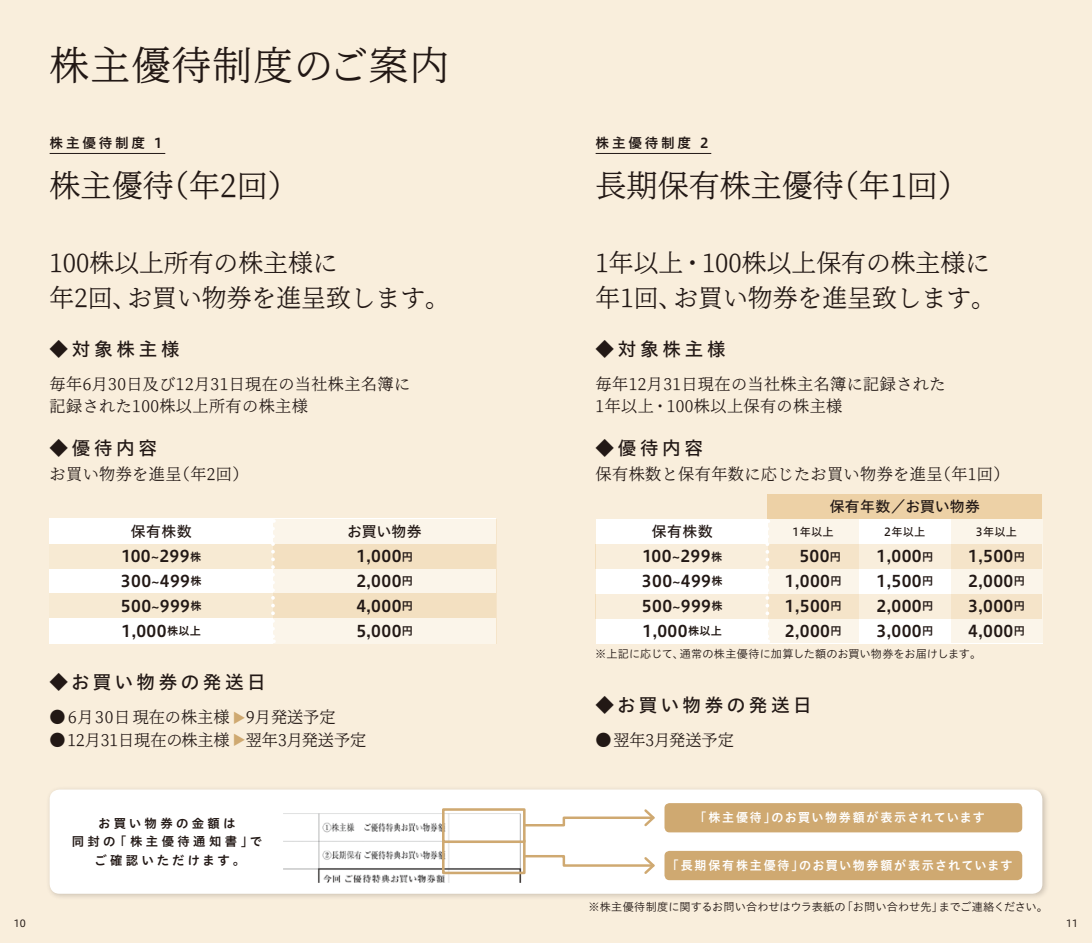
<style>
.page{position:relative;width:1092px;height:943px;background:#fff}
.page>*{position:absolute;margin:0;border:0;box-sizing:border-box;transform-origin:0 0}
.t1{font:39.73px "Appli Mincho UD";letter-spacing:.025em;color:#221815}
.t2{font:30.97px "Appli Mincho UD";color:#221815}
.t3{font:24.85px/34.6px "Appli Mincho UD";color:#221815}
.t4{font:18.55px "Hiragino UD Sans Std W5";letter-spacing:.195em;color:#221815}
.t5{font:16.1px/24.8px "Hiragino UD Sans Std W6";letter-spacing:.025em;color:#221815;text-align:justify}
.t6{font:16.1px/22.4px "Appli Mincho UD";letter-spacing:.025em;color:#221815}
.t7{font:16.1px "Appli Mincho UD";color:#221815}
.t8{font:14.88px "Hiragino UD Sans Std W5";letter-spacing:.025em;color:#221815}
.t9{font:13.65px "Hiragino UD Sans Std W6";letter-spacing:.2em;color:#221815}
.t10{font:13.65px "Hiragino UD Sans Std W4";color:#cfa971}
.t11{font:12.42px "Hiragino UD Sans Std W6";letter-spacing:.135em;color:#fff}
.t12{font:12.42px/18.6px "Hiragino UD Sans Std W6";letter-spacing:.26em;color:#221815;text-align:center}
.t13{font:11.2px "Hiragino UD Sans Std W3";letter-spacing:.005em;color:#221815}
.t14{font:11.2px "Hiragino UD Sans Std W5";letter-spacing:.025em;color:#221815}
.t15{font:9.97px "Hiragino UD Sans Std W4";color:#221815}
.s1{font-size:11.2px}
</style>
<div class="page">
<div style="left:0;top:0;width:1091px;height:943px;background:#f9eedc"></div>
<div style="left:950px;top:519px;width:92px;height:124px;background:#fbf5ea"></div>
<div style="left:859px;top:494px;width:91px;height:149px;background:#fff"></div>
<div style="left:767px;top:519px;width:92px;height:124px;background:#fbf5ea"></div>
<div style="left:595px;top:519px;width:172px;height:124px;background:#fff"></div>
<div style="left:595px;top:593px;width:446px;height:25px;background:linear-gradient(to right,#f9efdd,#f5e5cb)"></div>
<div style="left:595px;top:544px;width:446px;height:24px;background:linear-gradient(to right,#f9efdd,#f5e5cb)"></div>
<div style="left:50px;top:519px;width:223px;height:124px;background:#fff"></div>
<div style="left:273px;top:519px;width:223px;height:124px;background:#fbf5ea"></div>
<div style="left:50px;top:544px;width:446px;height:24px;background:#f5e5ca"></div>
<div style="left:50px;top:593px;width:446px;height:25px;background:#f5e5ca"></div>
<div style="left:46px;top:785px;width:1003px;height:116px;background:#221815;opacity:.2"></div>
<div style="left:50px;top:789px;width:992px;height:104px;background:#fff;border-radius:10px"></div>
<hr style="left:50px;top:153px;width:115px;height:1px;background:#221815">
<hr style="left:595px;top:153px;width:116px;height:1px;background:#221815">
<svg style="left:765px;top:519px;width:4px;height:124px"></svg>
<svg style="left:271px;top:519px;width:4px;height:124px"></svg>
<img style="left:283px;top:813px;width:243px;height:69px">
<div style="left:442px;top:808px;width:83px;height:35px;border:3px solid #cfa971"></div>
<div style="left:442px;top:839px;width:83px;height:35px;border:3px solid #cfa971"></div>
<svg style="left:522px;top:853px;width:133px;height:23px"></svg>
<div style="left:664px;top:803px;width:358px;height:29px;background:#cfa971;border-radius:5px"></div>
<div style="left:664px;top:850px;width:358px;height:30px;background:#cfa971;border-radius:5px"></div>
<svg style="left:522px;top:808px;width:133px;height:20px"></svg>
<div style="left:767px;top:494px;width:275px;height:25px;background:#edd1a6"></div>
<h1 class="t1" style="left:50px;top:41px;width:401px">株主優待制度のご案内</h1>
<p class="t9" style="left:50px;top:133px;width:114px">株主優待制度 1</p>
<p class="t9" style="left:595px;top:133px;width:114px">株主優待制度 2</p>
<h2 class="t2" style="left:50px;top:167px;width:251px">株主優待（年2回）</h2>
<h2 class="t2" style="left:595px;top:167px;width:375px">長期保有株主優待（年1回）</h2>
<h3 class="t3" style="left:50px;top:246px;width:402px">100株以上所有の株主様に<br>年2回、お買い物券を進呈致します。</h3>
<h3 class="t3" style="left:595px;top:246px;width:402px">1年以上・100株以上保有の株主様に年1回、お買い物券を進呈致します。</h3>
<p class="t4" style="left:49px;top:335px;width:132px">◆対象株主様</p>
<p class="t6" style="left:50px;top:373px;width:362px">毎年6月30日及び12月31日現在の当社株主名簿に記録された100株以上所有の株主様</p>
<p class="t4" style="left:49px;top:433px;width:109px">◆優待内容</p>
<p class="t6" style="left:50px;top:463px;width:200px">お買い物券を進呈（年2回）</p>
<p class="t8" style="left:131px;top:520px;width:62px">保有株数</p>
<p class="t5" style="left:121px;top:568px;width:82px">300~499<span class="s1">株</span>500~999<span class="s1">株</span>1,000<span class="s1">株以上</span></p>
<p class="t5" style="left:121px;top:543px;width:81px">100~299<span class="s1">株</span></p>
<p class="t8" style="left:347px;top:520px;width:76px">お買い物券</p>
<p class="t5" style="left:356px;top:568px;width:58px">2,000<span class="s1">円</span></p>
<p class="t5" style="left:356px;top:543px;width:58px">1,000<span class="s1">円</span></p>
<p class="t5" style="left:356px;top:592px;width:58px">4,000<span class="s1">円</span></p>
<p class="t5" style="left:356px;top:617px;width:58px">5,000<span class="s1">円</span></p>
<p class="t4" style="left:49px;top:668px;width:217px">◆お買い物券の発送日</p>
<p class="t7" style="left:50px;top:707px;width:287px">● 6月30日現在の株主様　9月発送予定</p>
<p class="t7" style="left:50px;top:730px;width:318px">●12月31日現在の株主様　翌年3月発送予定</p>
<p class="t10" style="left:249px;top:710px;width:37px;rotate:90deg">▲ ▲</p>
<p class="t12" style="left:72px;top:813px;width:192px">お買い物券の金額は<br>同封の「株主優待通知書」でご確認いただけます。</p>
<p class="t4" style="left:595px;top:335px;width:132px">◆対象株主様</p>
<p class="t6" style="left:595px;top:373px;width:351px">毎年12月31日現在の当社株主名簿に記録された<br>1年以上・100株以上保有の株主様</p>
<p class="t4" style="left:595px;top:433px;width:109px">◆優待内容</p>
<p class="t6" style="left:595px;top:463px;width:415px">保有株数と保有年数に応じたお買い物券を進呈（年1回）</p>
<p class="t8" style="left:652px;top:520px;width:62px">保有株数</p>
<p class="t5" style="left:642px;top:568px;width:82px">300~499<span class="s1">株</span>500~999<span class="s1">株</span>1,000<span class="s1">株以上</span></p>
<p class="t5" style="left:642px;top:543px;width:81px">100~299<span class="s1">株</span></p>
<p class="t8" style="left:829px;top:495px;width:152px">保有年数／お買い物券</p>
<p class="t14" style="left:792px;top:523px;width:43px">1年以上</p>
<p class="t14" style="left:975px;top:523px;width:43px">3年以上</p>
<p class="t5" style="left:784px;top:568px;width:58px">1,000<span class="s1">円</span></p>
<p class="t5" style="left:968px;top:568px;width:58px">2,000<span class="s1">円</span></p>
<p class="t14" style="left:884px;top:523px;width:43px">2年以上</p>
<p class="t5" style="left:876px;top:568px;width:58px">1,500<span class="s1">円</span></p>
<p class="t5" style="left:799px;top:543px;width:43px">500<span class="s1">円</span></p>
<p class="t5" style="left:968px;top:543px;width:58px">1,500<span class="s1">円</span></p>
<p class="t5" style="left:876px;top:543px;width:58px">1,000<span class="s1">円</span></p>
<p class="t5" style="left:876px;top:592px;width:58px">2,000<span class="s1">円</span></p>
<p class="t5" style="left:784px;top:592px;width:58px">1,500<span class="s1">円</span></p>
<p class="t5" style="left:968px;top:592px;width:58px">3,000<span class="s1">円</span></p>
<p class="t5" style="left:784px;top:617px;width:58px">2,000<span class="s1">円</span></p>
<p class="t5" style="left:968px;top:617px;width:58px">4,000<span class="s1">円</span></p>
<p class="t5" style="left:876px;top:617px;width:58px">3,000<span class="s1">円</span></p>
<p class="t13" style="left:595px;top:645px;width:387px">※上記に応じて、通常の株主優待に加算した額のお買い物券をお届けします。</p>
<p class="t4" style="left:595px;top:690px;width:217px">◆お買い物券の発送日</p>
<p class="t7" style="left:595px;top:730px;width:140px">●翌年3月発送予定</p>
<p class="t11" style="left:694px;top:808px;width:292px">「株主優待」のお買い物券額が表示されています</p>
<p class="t11" style="left:666px;top:856px;width:347px">「長期保有株主優待」のお買い物券額が表示されています</p>
<p class="t13" style="left:588px;top:897px;width:461px">※株主優待制度に関するお問い合わせはウラ表紙の「お問い合わせ先」までご連絡ください。</p>
<p class="t15" style="left:14px;top:915px;width:14px">10</p>
<p class="t15" style="left:1065px;top:915px;width:14px">11</p>
</div>
